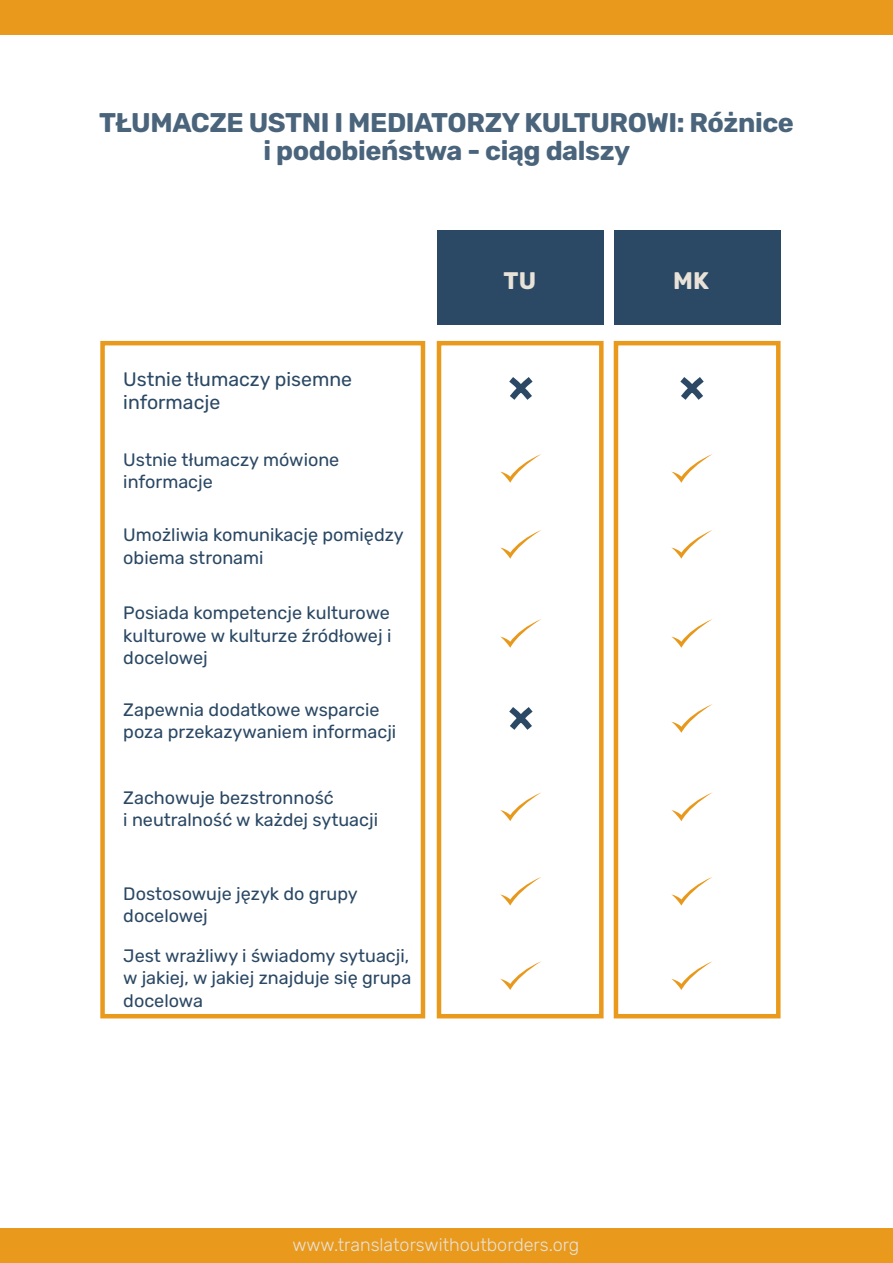
<style>
.page{position:relative;width:893px;height:1263px;background:#fff}
.page>*{position:absolute;margin:0;border:0;box-sizing:border-box;transform-origin:0 0}
.t1{font:700 27px/28.5px "Rubik";letter-spacing:-.015em;color:#4a647b;text-align:center}
.t2{font:700 24px "Rubik";color:#e8e2d8}
.t3{font:19.5px/22.5px "Rubik";color:#2b4864}
.t4{font:18px/22.5px "Rubik";color:#2b4864}
.t5{font:300 18px "Rubik";color:#e8e2d8}
</style>
<div class="page">
<div style="left:0;top:1229px;width:893px;height:34px;background:#e99a1c"></div>
<svg style="left:613px;top:340px;width:168px;height:679px"></svg>
<svg style="left:436px;top:340px;width:168px;height:679px"></svg>
<svg style="left:100px;top:340px;width:326px;height:679px"></svg>
<div style="left:0;top:0;width:893px;height:34px;background:#e99a1c"></div>
<svg style="left:500px;top:454px;width:42px;height:29px"></svg>
<svg style="left:500px;top:530px;width:42px;height:29px"></svg>
<svg style="left:500px;top:619px;width:42px;height:29px"></svg>
<svg style="left:500px;top:792px;width:42px;height:29px"></svg>
<svg style="left:500px;top:877px;width:42px;height:28px"></svg>
<svg style="left:500px;top:961px;width:42px;height:29px"></svg>
<svg style="left:671px;top:454px;width:42px;height:29px"></svg>
<svg style="left:671px;top:530px;width:42px;height:29px"></svg>
<svg style="left:671px;top:619px;width:42px;height:29px"></svg>
<svg style="left:671px;top:792px;width:42px;height:29px"></svg>
<svg style="left:671px;top:877px;width:42px;height:28px"></svg>
<svg style="left:671px;top:961px;width:42px;height:29px"></svg>
<svg style="left:671px;top:704px;width:42px;height:29px"></svg>
<svg style="left:503px;top:371px;width:36px;height:35px"></svg>
<svg style="left:674px;top:371px;width:36px;height:35px"></svg>
<svg style="left:503px;top:701px;width:36px;height:35px"></svg>
<div style="left:614px;top:230px;width:166px;height:94px;background:#2b4864"></div>
<div style="left:437px;top:230px;width:167px;height:94px;background:#2b4864"></div>
<h1 class="t1" style="left:99px;top:109px;width:696px">TŁUMACZE USTNI I MEDIATORZY KULTUROWI: Różnice i podobieństwa - ciąg dalszy</h1>
<p class="t3" style="left:123px;top:369px;width:230px">Ustnie tłumaczy pisemne informacje</p>
<p class="t4" style="left:123px;top:448px;width:218px">Ustnie tłumaczy mówione informacje</p>
<p class="t4" style="left:123px;top:524px;width:282px">Umożliwia komunikację pomiędzy obiema stronami</p>
<p class="t4" style="left:123px;top:602px;width:270px;text-align:justify">Posiada kompetencje kulturowe kulturowe w kulturze źródłowej i docelowej</p>
<p class="t4" style="left:123px;top:698px;width:274px">Zapewnia dodatkowe wsparcie poza przekazywaniem informacji</p>
<p class="t4" style="left:123px;top:787px;width:256px">Zachowuje bezstronność<br>i neutralność w każdej sytuacji</p>
<p class="t4" style="left:123px;top:882px;width:236px">Dostosowuje język do grupy docelowej</p>
<p class="t4" style="left:123px;top:944px;width:289px;text-align:justify">Jest wrażliwy i świadomy sytuacji, w jakiej, w jakiej znajduje się grupa docelowa</p>
<h2 class="t2" style="left:504px;top:267px;width:34px">TU</h2>
<h2 class="t2" style="left:673px;top:267px;width:37px">MK</h2>
<p class="t5" style="left:292px;top:1235px;width:288px">www.translatorswithoutborders.org</p>
</div>
